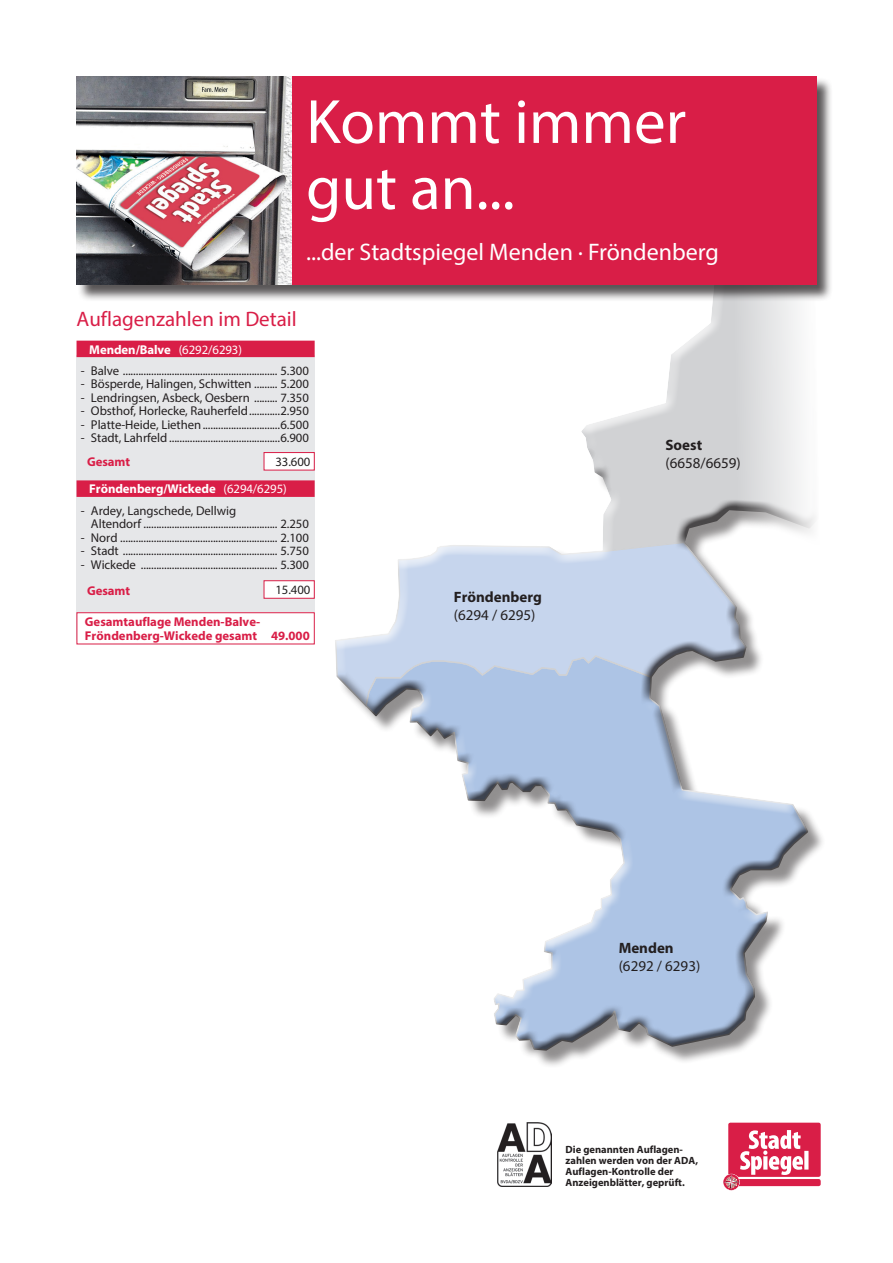
<style>
.page{position:relative;width:893px;height:1263px;background:#fff}
.page>*{position:absolute;margin:0;border:0;box-sizing:border-box;transform-origin:0 0}
.t1{font:63px "Myriad Pro";color:#fff}
.t2{font:24px "Myriad Pro";color:#fff}
.t3{font:21px "Myriad Pro";color:#d91e47}
.t4{font:15px "Myriad Pro";color:#231f20}
.t5{font:700 15px "Myriad Pro";color:#231f20}
.t6{font:12.75px "Myriad Pro";letter-spacing:-.005em;color:#231f20}
.t7{font:700 12.75px "Myriad Pro";color:#d91e47}
.t8{font:700 12.75px "Myriad Pro";letter-spacing:-.005em;color:#fff}
.t9{font:700 10.5px/11.2px "Myriad Pro";color:#231f20}
.s1{font-weight:400}
</style>
<div class="page">
<div style="left:334px;top:141px;width:487px;height:910px;background:#231f20;opacity:.75"></div>
<div style="left:77px;top:355px;width:238px;height:284px;background:#e6e7e9"></div>
<div style="left:264px;top:580px;width:51px;height:19px;background:#fff;border:1px solid #d91e47"></div>
<div style="left:264px;top:452px;width:51px;height:18px;background:#fff;border:1px solid #d91e47"></div>
<div style="left:77px;top:341px;width:238px;height:16px;background:#d91e47"></div>
<div style="left:77px;top:480px;width:238px;height:17px;background:#d91e47"></div>
<div style="left:77px;top:613px;width:237px;height:31px;background:#fff"></div>
<div style="left:77px;top:612px;width:238px;height:32px;border:1px solid #d91e47"></div>
<div style="left:728px;top:1179px;width:93px;height:7px;background:#d91e47;border-radius:2px"></div>
<div style="left:728px;top:1123px;width:93px;height:54px;background:#d91e47;border-radius:2px"></div>
<svg style="left:723px;top:1130px;width:85px;height:61px"></svg>
<img style="left:497px;top:1123px;width:55px;height:63px">
<svg style="left:707px;top:301px;width:114px;height:263px"></svg>
<div style="left:77px;top:77px;width:756px;height:224px;background:#231f20;opacity:.75"></div>
<div style="left:77px;top:77px;width:739px;height:208px;background:#d91e47"></div>
<img style="left:77px;top:77px;width:214px;height:208px">
<p class="t1" style="left:306px;top:83px;width:382px">Kommt immer</p>
<p class="t1" style="left:306px;top:149px;width:210px">gut an...</p>
<p class="t2" style="left:306px;top:237px;width:414px">...der Stadtspiegel Menden · Fröndenberg</p>
<p class="t3" style="left:77px;top:306px;width:222px">Auflagenzahlen im Detail</p>
<p class="t8" style="left:89px;top:341px;width:154px">Menden/Balve <span class="s1">(6292/6293)</span></p>
<p class="t6" style="left:81px;top:363px;width:230px">- Balve ............................................................ 5.300</p>
<p class="t6" style="left:81px;top:376px;width:230px">- Bösperde, Halingen, Schwitten ......... 5.200</p>
<p class="t6" style="left:81px;top:390px;width:230px">- Lendringsen, Asbeck, Oesbern ......... 7.350</p>
<p class="t6" style="left:81px;top:403px;width:230px">- Obsthof, Horlecke, Rauherfeld............2.950</p>
<p class="t6" style="left:81px;top:417px;width:230px">- Platte-Heide, Liethen..............................6.500</p>
<p class="t6" style="left:81px;top:430px;width:230px">- Stadt, Lahrfeld ...........................................6.900</p>
<p class="t7" style="left:87px;top:453px;width:45px">Gesamt</p>
<p class="t6" style="left:275px;top:454px;width:37px">33.600</p>
<p class="t8" style="left:89px;top:480px;width:199px">Fröndenberg/Wickede <span class="s1">(6294/6295)</span></p>
<p class="t6" style="left:81px;top:503px;width:157px">- Ardey, Langschede, Dellwig</p>
<p class="t6" style="left:91px;top:516px;width:219px">Altendorf .................................................... 2.250</p>
<p class="t6" style="left:81px;top:530px;width:230px">- Nord ............................................................. 2.100</p>
<p class="t6" style="left:81px;top:543px;width:230px">- Stadt ............................................................ 5.750</p>
<p class="t6" style="left:81px;top:557px;width:230px">- Wickede ..................................................... 5.300</p>
<p class="t7" style="left:87px;top:583px;width:45px">Gesamt</p>
<p class="t6" style="left:275px;top:582px;width:37px">15.400</p>
<p class="t7" style="left:85px;top:614px;width:177px">Gesamtauflage Menden-Balve-</p>
<p class="t7" style="left:85px;top:627px;width:226px">Fröndenberg-Wickede gesamt 49.000</p>
<p class="t5" style="left:454px;top:587px;width:90px">Fröndenberg</p>
<p class="t4" style="left:454px;top:605px;width:83px">(6294 / 6295)</p>
<p class="t5" style="left:665px;top:435px;width:38px">Soest</p>
<p class="t4" style="left:665px;top:453px;width:77px">(6658/6659)</p>
<p class="t5" style="left:619px;top:938px;width:57px">Menden</p>
<p class="t4" style="left:619px;top:957px;width:83px">(6292 / 6293)</p>
<p class="t9" style="left:566px;top:1143px;width:134px">Die genannten Auflagen&shy;zahlen werden von der ADA,<br>Auflagen-Kontrolle der<br>Anzeigenblätter, geprüft.</p>
</div>
